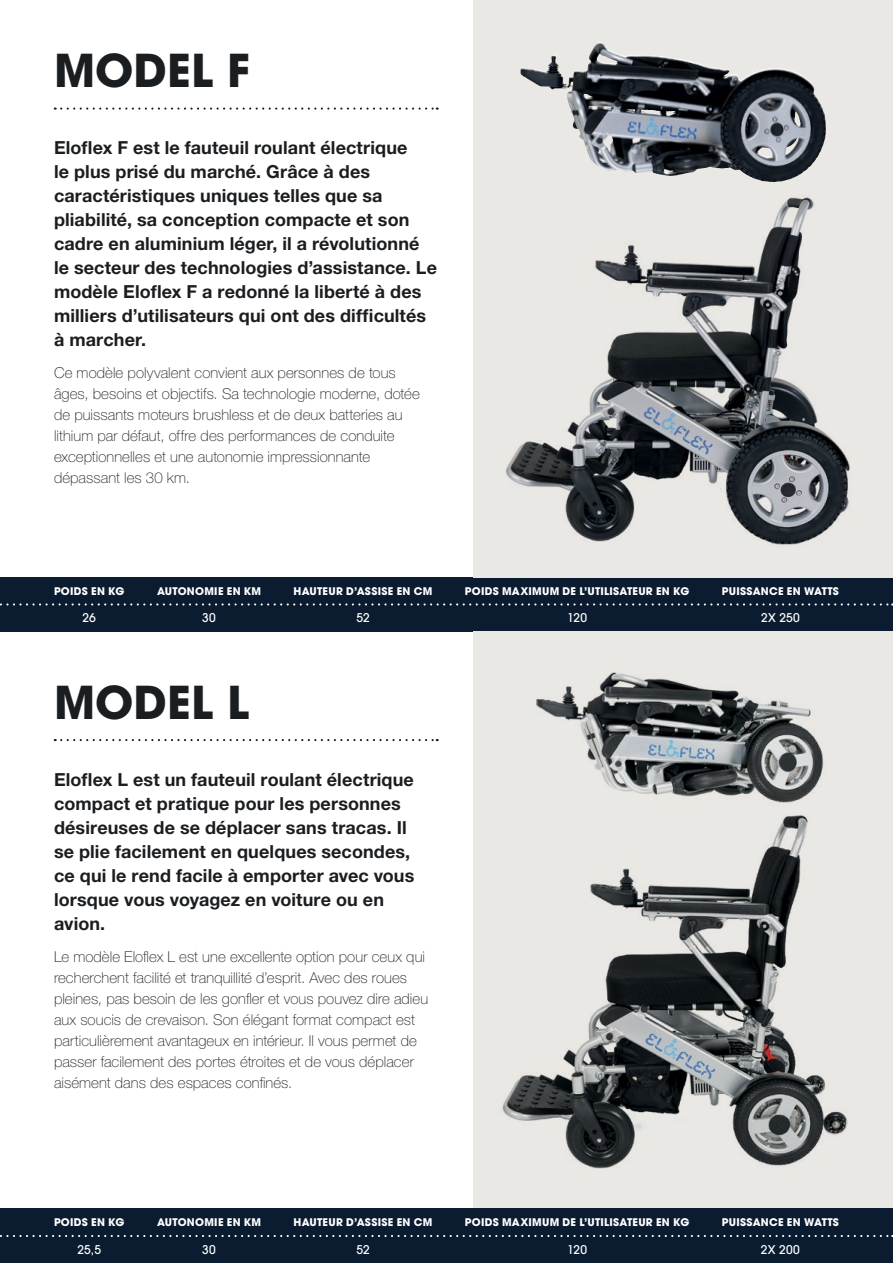
<style>
.page{position:relative;width:893px;height:1263px;background:#fff}
.page>*{position:absolute;margin:0;border:0;box-sizing:border-box;transform-origin:0 0}
.t1{font:700 45px "ITC Avant Garde Pro";letter-spacing:.005em;color:#1b1e21}
.t2{font:700 18px/24px "Helvetica Neue LT Pro";letter-spacing:.005em;color:#1b1e21}
.t3{font:100 15px/21px "Helvetica Neue LT Pro";letter-spacing:.005em;color:#1b1e21}
.t4{font:500 12px "ITC Avant Garde Pro";letter-spacing:.02em;color:#fff}
.t5{font:700 10.5px "ITC Avant Garde Pro";letter-spacing:.025em;color:#fff}
</style>
<div class="page">
<div style="left:0;top:577px;width:893px;height:54px;background:#0b1c30"></div>
<svg style="left:473px;top:0;width:420px;height:577px;background:#c8c7c6"></svg>
<div style="left:473px;top:631px;width:420px;height:578px;background:#eae8e5"></div>
<div style="left:0;top:1209px;width:893px;height:54px;background:#0b1c30"></div>
<img style="left:536px;top:672px;width:288px;height:131px">
<img style="left:502px;top:815px;width:346px;height:354px">
<img style="left:505px;top:195px;width:346px;height:351px">
<img style="left:520px;top:46px;width:74px;height:42px">
<svg style="left:55px;top:739px;width:383px;height:2px"></svg>
<svg style="left:55px;top:107px;width:383px;height:3px"></svg>
<svg style="left:0;top:603px;width:893px;height:2px"></svg>
<svg style="left:0;top:1235px;width:893px;height:2px"></svg>
<h1 class="t1" style="left:54px;top:41px;width:197px">MODEL F</h1>
<p class="t2" style="left:54px;top:135px;width:384px">Eloflex F est le fauteuil roulant électrique<br>le plus prisé du marché. Grâce à des caractéristiques uniques telles que sa pliabilité, sa conception compacte et son cadre en aluminium léger, il a révolutionné le secteur des technologies d’assistance. Le modèle Eloflex F a redonné la liberté à des milliers d’utilisateurs qui ont des difficultés à marcher.</p>
<p class="t3" style="left:54px;top:362px;width:367px">Ce modèle polyvalent convient aux personnes de tous âges, besoins et objectifs. Sa technologie moderne, dotée de puissants moteurs brushless et de deux batteries au lithium par défaut, offre des performances de conduite exceptionnelles et une autonomie impressionnante dépassant les 30 km.</p>
<p class="t5" style="left:54px;top:584px;width:72px">POIDS EN KG</p>
<p class="t5" style="left:157px;top:584px;width:106px">AUTONOMIE EN KM</p>
<p class="t5" style="left:294px;top:584px;width:140px">HAUTEUR D’ASSISE EN CM</p>
<p class="t5" style="left:465px;top:584px;width:226px">POIDS MAXIMUM DE L’UTILISATEUR EN KG</p>
<p class="t5" style="left:722px;top:584px;width:119px">PUISSANCE EN WATTS</p>
<p class="t4" style="left:83px;top:610px;width:15px">26</p>
<p class="t4" style="left:202px;top:610px;width:15px">30</p>
<p class="t4" style="left:356px;top:610px;width:15px">52</p>
<p class="t4" style="left:567px;top:610px;width:21px">120</p>
<p class="t4" style="left:761px;top:610px;width:40px">2X 250</p>
<h1 class="t1" style="left:54px;top:672px;width:196px">MODEL L</h1>
<p class="t2" style="left:54px;top:767px;width:362px">Eloflex L est un fauteuil roulant électrique compact et pratique pour les personnes désireuses de se déplacer sans tracas. Il se plie facilement en quelques secondes, ce qui le rend facile à emporter avec vous lorsque vous voyagez en voiture ou en avion.</p>
<p class="t3" style="left:54px;top:946px;width:376px">Le modèle Eloflex L est une excellente option pour ceux qui recherchent facilité et tranquillité d’esprit. Avec des roues pleines, pas besoin de les gonfler et vous pouvez dire adieu aux soucis de crevaison. Son élégant format compact est particulièrement avantageux en intérieur. Il vous permet de passer facilement des portes étroites et de vous déplacer aisément dans des espaces confinés.</p>
<p class="t5" style="left:54px;top:1215px;width:72px">POIDS EN KG</p>
<p class="t5" style="left:157px;top:1215px;width:106px">AUTONOMIE EN KM</p>
<p class="t5" style="left:294px;top:1215px;width:140px">HAUTEUR D’ASSISE EN CM</p>
<p class="t5" style="left:465px;top:1215px;width:226px">POIDS MAXIMUM DE L’UTILISATEUR EN KG</p>
<p class="t5" style="left:722px;top:1215px;width:119px">PUISSANCE EN WATTS</p>
<p class="t4" style="left:77px;top:1242px;width:25px">25,5</p>
<p class="t4" style="left:202px;top:1242px;width:15px">30</p>
<p class="t4" style="left:356px;top:1242px;width:15px">52</p>
<p class="t4" style="left:567px;top:1242px;width:21px">120</p>
<p class="t4" style="left:761px;top:1242px;width:41px">2X 200</p>
</div>
